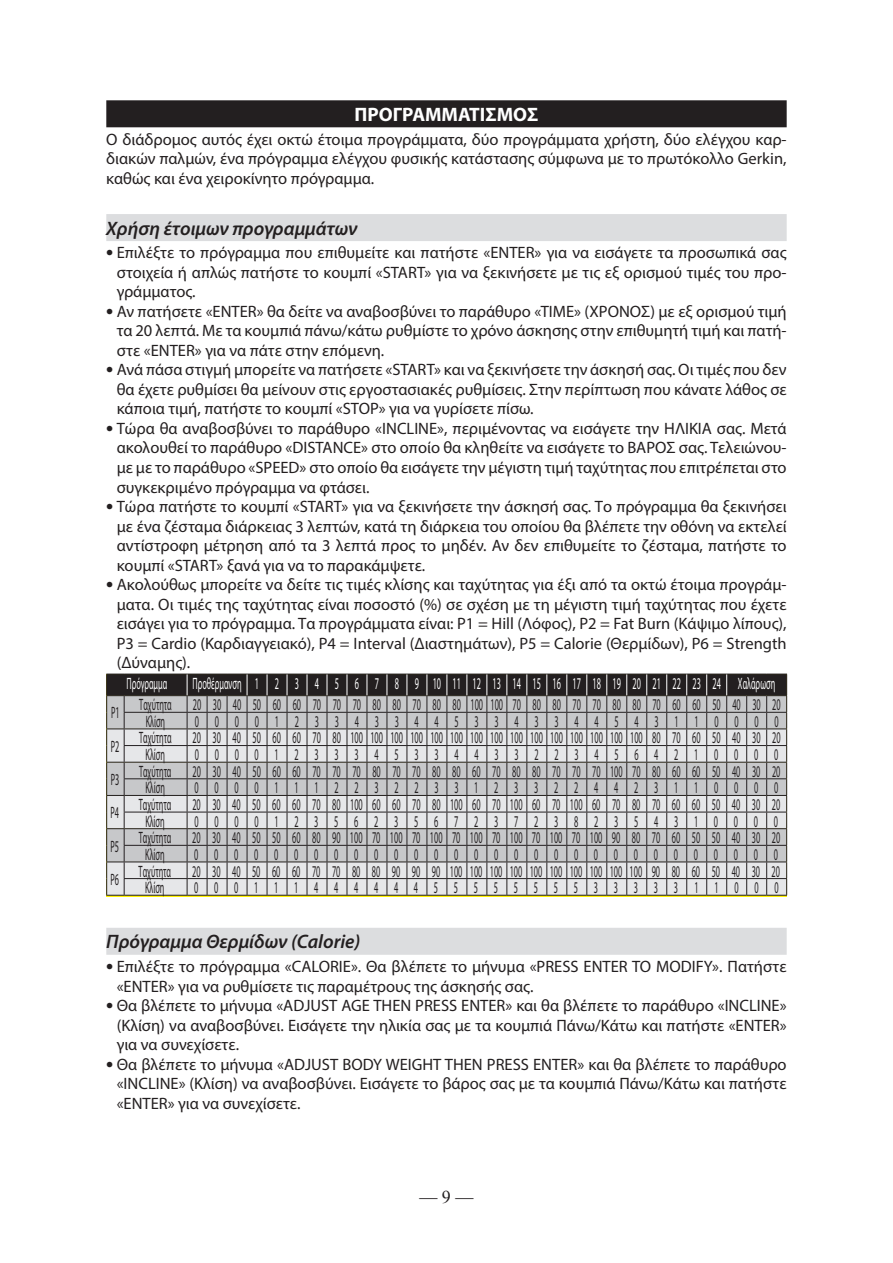
<style>
.page{position:relative;width:893px;height:1263px;background:#fff}
.page>*{position:absolute;margin:0;border:0;box-sizing:border-box;transform-origin:0 0}
.t1{font:italic 600 19.5px "Myriad Pro";color:#231f20}
.t2{font:700 19.5px "Myriad Pro";color:#fff}
.t3{font:18px "Times New Roman";color:#231f20}
.t4{font:16.5px/19.5px "Myriad Pro";color:#231f20;text-align:justify}
.t5{font:16.5px "Myriad Pro";color:#231f20;scale:.5 1}
.t6{font:16.5px "Myriad Pro";letter-spacing:1.91em;color:#231f20;scale:.5 1}
.t7{font:16.5px "Myriad Pro";color:#fff;scale:.5 1}
.s1{font-weight:700;font-size:21px}
</style>
<div class="page">
<div style="left:106px;top:100px;width:681px;height:27px;background:#231f20"></div>
<div style="left:106px;top:214px;width:681px;height:27px;background:#dcdddf"></div>
<div style="left:106px;top:928px;width:681px;height:27px;background:#dcdddf"></div>
<svg style="left:106px;top:674px;width:681px;height:222px;background:#b4b4b6"></svg>
<p class="t2" style="left:354px;top:102px;width:186px">ΠΡΟΓΡΑΜΜΑΤΙΣΜΟΣ</p>
<p class="t4" style="left:106px;top:129px;width:682px">Ο διάδρομος αυτός έχει οκτώ έτοιμα προγράμματα, δύο προγράμματα χρήστη, δύο ελέγχου καρ&shy;διακών παλμών, ένα πρόγραμμα ελέγχου φυσικής κατάστασης σύμφωνα με το πρωτόκολλο Gerkin, καθώς και ένα χειροκίνητο πρόγραμμα.</p>
<p class="t1" style="left:106px;top:216px;width:253px">Χρήση έτοιμων προγραμμάτων</p>
<p class="t4" style="left:117px;top:243px;width:671px;text-indent:-10px"><span class="s1">•</span> Επιλέξτε το πρόγραμμα που επιθυμείτε και πατήστε «ENTER» για να εισάγετε τα προσωπικά σας στοιχεία ή απλώς πατήστε το κουμπί «START» για να ξεκινήσετε με τις εξ ορισμού τιμές του προ&shy;γράμματος.</p>
<p class="t4" style="left:117px;top:301px;width:671px;text-indent:-10px"><span class="s1">•</span> Αν πατήσετε «ENTER» θα δείτε να αναβοσβύνει το παράθυρο «ΤΙΜΕ» (ΧΡΟΝΟΣ) με εξ ορισμού τιμή τα 20 λεπτά. Με τα κουμπιά πάνω/κάτω ρυθμίστε το χρόνο άσκησης στην επιθυμητή τιμή και πατή&shy;στε «ENTER» για να πάτε στην επόμενη.</p>
<p class="t4" style="left:117px;top:360px;width:671px;text-indent:-10px"><span class="s1">•</span> Ανά πάσα στιγμή μπορείτε να πατήσετε «START» και να ξεκινήσετε την άσκησή σας. Οι τιμές που δεν θα έχετε ρυθμίσει θα μείνουν στις εργοστασιακές ρυθμίσεις. Στην περίπτωση που κάνατε λάθος σε κάποια τιμή, πατήστε το κουμπί «STOP» για να γυρίσετε πίσω.</p>
<p class="t4" style="left:117px;top:418px;width:671px;text-indent:-10px"><span class="s1">•</span> Τώρα θα αναβοσβύνει το παράθυρο «INCLINE», περιμένοντας να εισάγετε την ΗΛΙΚΙΑ σας. Μετά ακολουθεί το παράθυρο «DISTANCE» στο οποίο θα κληθείτε να εισάγετε το ΒΑΡΟΣ σας. Τελειώνου&shy;με με το παράθυρο «SPEED» στο οποίο θα εισάγετε την μέγιστη τιμή ταχύτητας που επιτρέπεται στο συγκεκριμένο πρόγραμμα να φτάσει.</p>
<p class="t4" style="left:117px;top:496px;width:671px;text-indent:-10px"><span class="s1">•</span> Τώρα πατήστε το κουμπί «START» για να ξεκινήσετε την άσκησή σας. Το πρόγραμμα θα ξεκινήσει με ένα ζέσταμα διάρκειας 3 λεπτών, κατά τη διάρκεια του οποίου θα βλέπετε την οθόνη να εκτελεί αντίστροφη μέτρηση από τα 3 λεπτά προς το μηδέν. Αν δεν επιθυμείτε το ζέσταμα, πατήστε το κουμπί «START» ξανά για να το παρακάμψετε.</p>
<p class="t4" style="left:117px;top:574px;width:671px;text-indent:-10px"><span class="s1">•</span> Ακολούθως μπορείτε να δείτε τις τιμές κλίσης και ταχύτητας για έξι από τα οκτώ έτοιμα προγράμ&shy;ματα. Οι τιμές της ταχύτητας είναι ποσοστό (%) σε σχέση με τη μέγιστη τιμή ταχύτητας που έχετε εισάγει για το πρόγραμμα. Τα προγράμματα είναι: P1 = Hill (Λόφος), P2 = Fat Burn (Κάψιμο λίπους), P3 = Cardio (Καρδιαγγειακό), P4 = Interval (Διαστημάτων), P5 = Calorie (Θερμίδων), P6 = Strength (Δύναμης).</p>
<p class="t7" style="left:126px;top:673px;width:83px">Πρόγραμμα</p>
<p class="t7" style="left:192px;top:673px;width:1167px">Προθέρμανση 1 2 3 4 5 6 7 8 9 10 11 12 13 14 15 16 17 18 19 20 21 22 23 24 Χαλάρωση</p>
<p class="t5" style="left:111px;top:703px;width:19px">P1</p>
<p class="t5" style="left:139px;top:694px;width:67px">Ταχύτητα</p>
<p class="t5" style="left:193px;top:694px;width:1177px">20 30 40 50 60 60 70 70 70 80 80 70 80 80 100 100 70 80 80 70 70 80 80 70 60 60 50 40 30 20</p>
<p class="t5" style="left:146px;top:711px;width:40px">Κλίση</p>
<p class="t6" style="left:195px;top:711px;width:1169px">000012334334453343344543110000</p>
<p class="t5" style="left:111px;top:736px;width:19px">P2</p>
<p class="t5" style="left:139px;top:728px;width:67px">Ταχύτητα</p>
<p class="t5" style="left:193px;top:728px;width:1177px">20 30 40 50 60 60 70 80 100 100 100 100 100 100 100 100 100 100 100 100 100 100 100 80 70 60 50 40 30 20</p>
<p class="t5" style="left:146px;top:744px;width:40px">Κλίση</p>
<p class="t6" style="left:195px;top:744px;width:1169px">000012333453344332234564210000</p>
<p class="t5" style="left:111px;top:769px;width:19px">P3</p>
<p class="t5" style="left:139px;top:761px;width:67px">Ταχύτητα</p>
<p class="t5" style="left:192px;top:761px;width:1177px">20 30 40 50 60 60 70 70 70 80 70 70 80 80 60 70 80 80 70 70 70 100 70 80 60 60 50 40 30 20</p>
<p class="t5" style="left:145px;top:778px;width:40px">Κλίση</p>
<p class="t6" style="left:195px;top:778px;width:1169px">000011122322331233224423110000</p>
<p class="t5" style="left:111px;top:802px;width:19px">P4</p>
<p class="t5" style="left:139px;top:794px;width:67px">Ταχύτητα</p>
<p class="t5" style="left:192px;top:794px;width:1177px">20 30 40 50 60 60 70 80 100 60 60 70 80 100 60 70 100 60 70 100 60 70 80 70 60 60 50 40 30 20</p>
<p class="t5" style="left:145px;top:811px;width:40px">Κλίση</p>
<p class="t6" style="left:194px;top:811px;width:1169px">000012356235672372382354310000</p>
<p class="t5" style="left:110px;top:836px;width:19px">P5</p>
<p class="t5" style="left:139px;top:827px;width:67px">Ταχύτητα</p>
<p class="t5" style="left:192px;top:827px;width:1177px">20 30 40 50 50 60 80 90 100 70 100 70 100 70 100 70 100 70 100 70 100 90 80 70 60 50 50 40 30 20</p>
<p class="t5" style="left:145px;top:844px;width:40px">Κλίση</p>
<p class="t6" style="left:194px;top:844px;width:1169px">000000000000000000000000000000</p>
<p class="t5" style="left:110px;top:869px;width:19px">P6</p>
<p class="t5" style="left:139px;top:861px;width:67px">Ταχύτητα</p>
<p class="t5" style="left:192px;top:861px;width:1177px">20 30 40 50 60 60 70 70 80 80 90 90 90 100 100 100 100 100 100 100 100 100 100 90 80 60 50 40 30 20</p>
<p class="t5" style="left:145px;top:877px;width:40px">Κλίση</p>
<p class="t6" style="left:194px;top:877px;width:1171px">000111444444555555553333311000</p>
<p class="t1" style="left:106px;top:929px;width:256px">Πρόγραμμα Θερμίδων (Calorie)</p>
<p class="t4" style="left:117px;top:956px;width:671px;text-indent:-10px"><span class="s1">•</span> Επιλέξτε το πρόγραμμα «CALORIE». Θα βλέπετε το μήνυμα «PRESS ENTER TO MODIFY». Πατήστε «ENTER» για να ρυθμίσετε τις παραμέτρους της άσκησής σας.</p>
<p class="t4" style="left:117px;top:995px;width:671px;text-indent:-10px"><span class="s1">•</span> Θα βλέπετε το μήνυμα «ADJUST AGE THEN PRESS ENTER» και θα βλέπετε το παράθυρο «INCLINE» (Κλίση) να αναβοσβύνει. Εισάγετε την ηλικία σας με τα κουμπιά Πάνω/Κάτω και πατήστε «ENTER» για να συνεχίσετε.</p>
<p class="t4" style="left:117px;top:1054px;width:671px;text-indent:-10px"><span class="s1">•</span> Θα βλέπετε το μήνυμα «ADJUST BODY WEIGHT THEN PRESS ENTER» και θα βλέπετε το παράθυρο «INCLINE» (Κλίση) να αναβοσβύνει. Εισάγετε το βάρος σας με τα κουμπιά Πάνω/Κάτω και πατήστε «ENTER» για να συνεχίσετε.</p>
<p class="t3" style="left:419px;top:1185px;width:55px">— 9 —</p>
</div>
